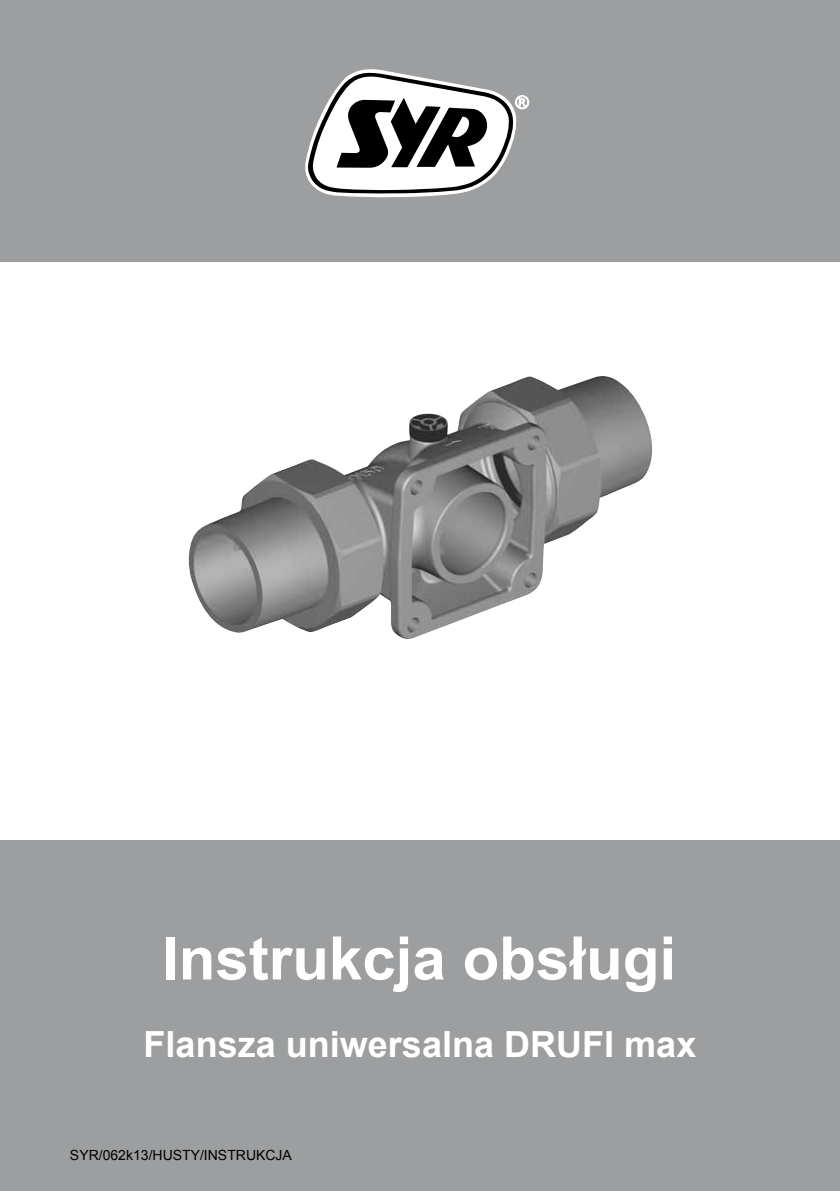
<style>
.page{position:relative;width:840px;height:1191px;background:#fff}
.page>*{position:absolute;margin:0;border:0;box-sizing:border-box;transform-origin:0 0}
.t1{font:700 60px "Arial";color:#fff}
.t2{font:700 36px "Arial";color:#fff}
.t3{font:14px "Arial";color:#000}
</style>
<div class="page">
<div style="left:0;top:840px;width:839px;height:351px;background:#9c9e9f"></div>
<div style="left:0;top:0;width:839px;height:262px;background:#9c9e9f"></div>
<img style="left:189px;top:376px;width:463px;height:263px">
<svg style="left:306px;top:68px;width:222px;height:130px"></svg>
<h1 class="t1" style="left:162px;top:919px;width:515px">Instrukcja obsługi</h1>
<h2 class="t2" style="left:143px;top:1021px;width:554px">Flansza uniwersalna DRUFI max</h2>
<p class="t3" style="left:70px;top:1145px;width:223px">SYR/062k13/HUSTY/INSTRUKCJA</p>
</div>
